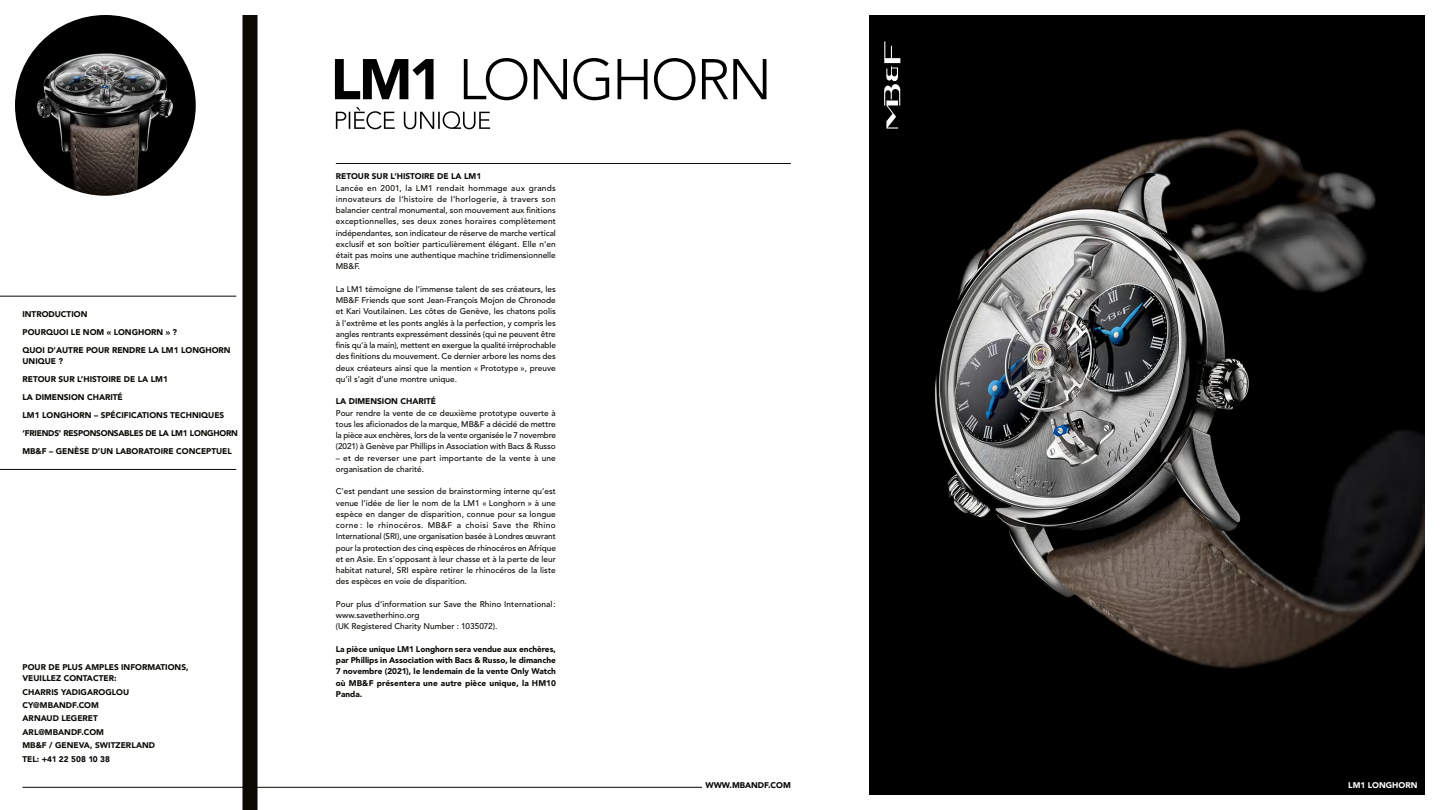
<style>
.page{position:relative;width:1440px;height:810px;background:#fff}
.page>*{position:absolute;margin:0;border:0;box-sizing:border-box;transform-origin:0 0}
.t1{font:500 8.25px/11.2px "Avenir LT Std";color:#0b0904;text-align:justify}
.t2{font:900 8.25px/18px "Avenir LT Std";color:#0b0904}
.t3{font:900 8.25px/13.5px "Avenir";color:#0b0904}
.t4{font:500 8.25px/11.2px "Avenir LT Std";letter-spacing:.02em;color:#0b0904}
.t5{font:900 8.25px "Avenir";color:#000}
.t6{font:900 8.25px "Avenir";color:#fff}
</style>
<div class="page">
<hr style="left:22px;top:787px;width:680px;height:1px;background:#0b0904">
<hr style="left:336px;top:163px;width:455px;height:1px;background:#0b0904">
<img style="left:15px;top:15px;width:181px;height:181px;border-radius:90px">
<div style="left:242px;top:15px;width:15px;height:795px;background:#0b0904"></div>
<hr style="left:0;top:296px;width:236px;height:1px;background:#0b0904">
<hr style="left:0;top:469px;width:236px;height:1px;background:#0b0904">
<svg style="left:335px;top:58px;width:431px;height:42px"></svg>
<svg style="left:336px;top:107px;width:154px;height:22px"></svg>
<svg style="left:869px;top:15px;width:556px;height:780px;background:#201f1f"></svg>
<p class="t2" style="left:22px;top:305px;width:210px">INTRODUCTION<br>POURQUOI LE NOM « LONGHORN » ?<br>QUOI D’AUTRE POUR RENDRE LA LM1 LONGHORN</p>
<p class="t2" style="left:22px;top:352px;width:217px">UNIQUE ?<br>RETOUR SUR L’HISTOIRE DE LA LM1<br>LA DIMENSION CHARITÉ<br>LM1 LONGHORN – SPÉCIFICATIONS TECHNIQUES ‘FRIENDS’ RESPONSONSABLES DE LA LM1 LONGHORN<br>MB&amp;F – GENÈSE D’UN LABORATOIRE CONCEPTUEL</p>
<p class="t2" style="left:22px;top:661px;width:168px;line-height:11.2px">POUR DE PLUS AMPLES INFORMATIONS,<br>VEUILLEZ CONTACTER:</p>
<p class="t3" style="left:22px;top:685px;width:134px">CHARRIS YADIGAROGLOU<br>CY@MBANDF.COM<br>ARNAUD LEGERET<br>ARL@MBANDF.COM<br>MB&amp;F / GENEVA, SWITZERLAND<br>TEL: +41 22 508 10 38</p>
<p class="t2" style="left:336px;top:167px;width:147px">RETOUR SUR L’HISTOIRE DE LA LM1</p>
<p class="t1" style="left:336px;top:182px;width:222px">Lancée en 2001, la LM1 rendait hommage aux grands innovateurs de l’histoire de l’horlogerie, à travers son balancier central monumental, son mouvement aux finitions exceptionnelles, ses deux zones horaires complètement indépendantes, son indicateur de réserve de marche vertical exclusif et son boîtier particulièrement élégant. Elle n’en était pas moins une authentique machine tridimensionnelle MB&amp;F.</p>
<p class="t1" style="left:336px;top:283px;width:222px">La LM1 témoigne de l’immense talent de ses créateurs, les MB&amp;F Friends que sont Jean-François Mojon de Chronode et Kari Voutilainen. Les côtes de Genève, les chatons polis à l’extrême et les ponts anglés à la perfection, y compris les angles rentrants expressément dessinés (qui ne peuvent être finis qu’à la main), mettent en exergue la qualité irréprochable des finitions du mouvement. Ce dernier arbore les noms des deux créateurs ainsi que la mention « Prototype », preuve qu’il s’agit d’une montre unique.</p>
<p class="t2" style="left:336px;top:392px;width:102px">LA DIMENSION CHARITÉ</p>
<p class="t1" style="left:336px;top:407px;width:222px">Pour rendre la vente de ce deuxième prototype ouverte à tous les aficionados de la marque, MB&amp;F a décidé de mettre la pièce aux enchères, lors de la vente organisée le 7 novembre (2021) à Genève par Phillips in Association with Bacs &amp; Russo</p>
<p class="t4" style="left:336px;top:452px;width:222px">– et de reverser une part importante de la vente à une organisation de charité.</p>
<p class="t1" style="left:336px;top:486px;width:222px">C’est pendant une session de brainstorming interne qu’est venue l’idée de lier le nom de la LM1 « Longhorn » à une espèce en danger de disparition, connue pour sa longue corne : le rhinocéros. MB&amp;F a choisi Save the Rhino International (SRI), une organisation basée à Londres œuvrant pour la protection des cinq espèces de rhinocéros en Afrique et en Asie. En s’opposant à leur chasse et à la perte de leur habitat naturel, SRI espère retirer le rhinocéros de la liste des espèces en voie de disparition.</p>
<p class="t1" style="left:336px;top:598px;width:221px;text-align:left">Pour plus d’information sur Save the Rhino International: www.savetherhino.org<br>(UK Registered Charity Number : 1035072).</p>
<p class="t2" style="left:336px;top:643px;width:222px;line-height:11.2px;text-align:justify">La pièce unique LM1 Longhorn sera vendue aux enchères, par Phillips in Association with Bacs &amp; Russo, le dimanche 7 novembre (2021), le lendemain de la vente Only Watch où MB&amp;F présentera une autre pièce unique, la HM10<br>Panda.</p>
<p class="t5" style="left:705px;top:778px;width:87px">WWW.MBANDF.COM</p>
<p class="t6" style="left:1348px;top:778px;width:71px">LM1 LONGHORN</p>
</div>
